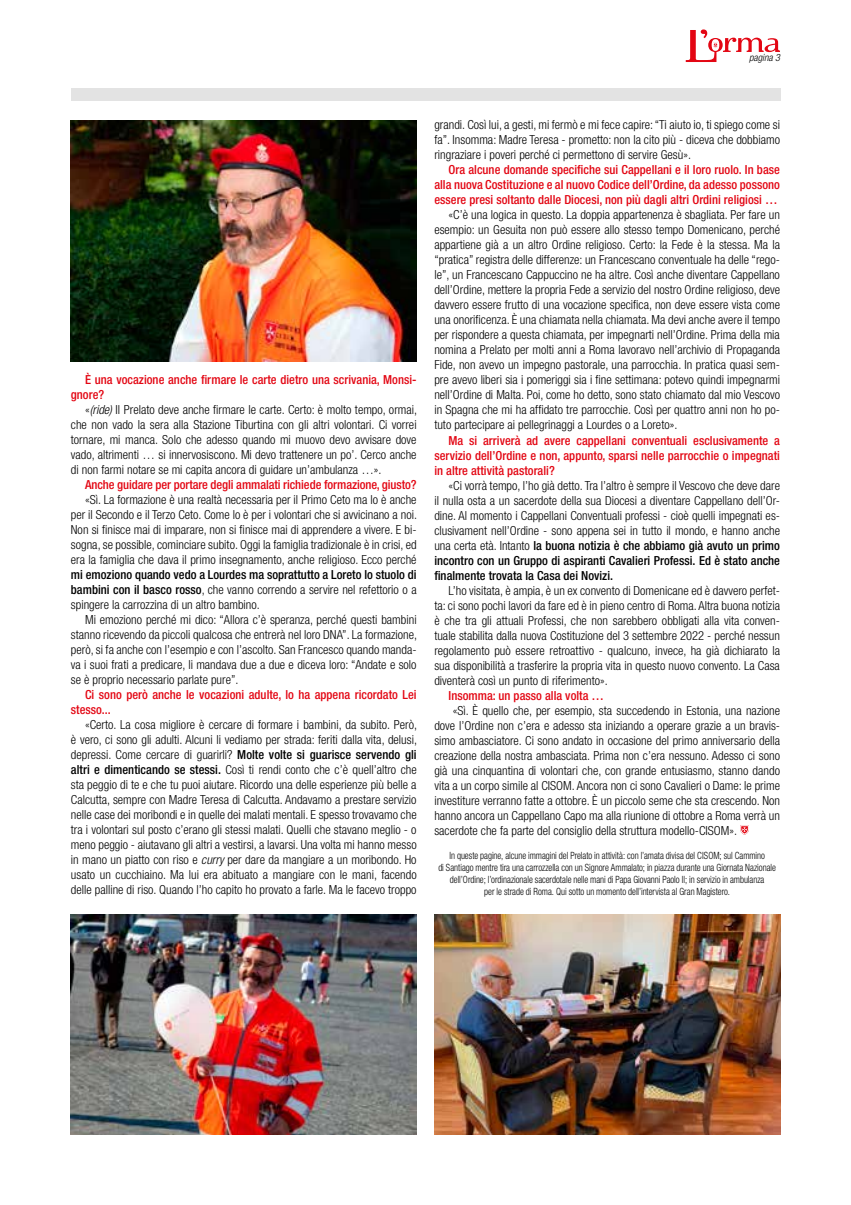
<style>
.page{position:relative;width:851px;height:1205px;background:#fff}
.page>*{position:absolute;margin:0;border:0;box-sizing:border-box;transform-origin:0 0}
.t1{font:300 condensed 12.5px/15px "Helvetica Neue LT Std";color:#000;text-align:justify}
.t2{font:500 condensed 12.5px/15px "Helvetica Neue LT Std";color:#e30613}
.t3{font:500 condensed 12.5px/15px "Helvetica Neue LT Std";color:#000;text-align:justify}
.t4{font:300 condensed 10px/12px "Helvetica Neue LT Std";letter-spacing:-.005em;color:#000;text-align:center;scale:.9 1}
.t5{font:italic 300 condensed 10px "Helvetica Neue LT Std";color:#000}
.s1{font-style:italic}
.s2{font-weight:300}
.s3{font-weight:500}
</style>
<div class="page">
<svg style="left:685px;top:29px;width:94px;height:33px"></svg>
<svg style="left:740px;top:825px;width:8px;height:9px"></svg>
<img style="left:71px;top:120px;width:345px;height:241px">
<img style="left:71px;top:914px;width:345px;height:220px">
<img style="left:434px;top:914px;width:345px;height:220px">
<div style="left:71px;top:89px;width:709px;height:12px;background:#e3e3e3"></div>
<p class="t5" style="left:749px;top:52px;width:32px">pagina 3</p>
<p class="t2" style="left:71px;top:372px;width:347px;text-indent:14px">È una vocazione anche firmare le carte dietro una scrivania, Monsi&shy;gnore?</p>
<p class="t1" style="left:71px;top:402px;width:347px;text-indent:14px">«<span class="s1">(ride)</span> Il Prelato deve anche firmare le carte. Certo: è molto tempo, ormai, che non vado la sera alla Stazione Tiburtina con gli altri volontari. Ci vorrei tornare, mi manca. Solo che adesso quando mi muovo devo avvisare dove vado, altrimenti … si innervosiscono. Mi devo trattenere un po’. Cerco anche di non farmi notare se mi capita ancora di guidare un’ambulanza …».</p>
<p class="t2" style="left:85px;top:477px;width:333px">Anche guidare per portare degli ammalati richiede formazione, giusto?</p>
<p class="t1" style="left:71px;top:492px;width:347px;text-indent:14px">«Sì. La formazione è una realtà necessaria per il Primo Ceto ma lo è anche per il Secondo e il Terzo Ceto. Come lo è per i volontari che si avvicinano a noi.<br>Non si finisce mai di imparare, non si finisce mai di apprendere a vivere. E bi&shy;sogna, se possible, cominciare subito. Oggi la famiglia tradizionale è in crisi, ed era la famiglia che dava il primo insegnamento, anche religioso. Ecco perché</p>
<p class="t3" style="left:71px;top:567px;width:347px">mi emoziono quando vedo a Lourdes ma soprattutto a Loreto lo stuolo di bambini con il basco rosso<span class="s2">, che vanno correndo a servire nel refettorio o a spingere la carrozzina di un altro bambino.</span></p>
<p class="t1" style="left:71px;top:612px;width:347px;text-indent:14px">Mi emoziono perché mi dico: “Allora c’è speranza, perché questi bambini stanno ricevendo da piccoli qualcosa che entrerà nel loro DNA”. La formazione, però, si fa anche con l’esempio e con l’ascolto. San Francesco quando manda&shy;va i suoi frati a predicare, li mandava due a due e diceva loro: “Andate e solo se è proprio necessario parlate pure”.</p>
<p class="t2" style="left:71px;top:687px;width:347px;text-indent:14px">Ci sono però anche le vocazioni adulte, lo ha appena ricordato Lei stesso...</p>
<p class="t1" style="left:71px;top:717px;width:347px;text-indent:14px">«Certo. La cosa migliore è cercare di formare i bambini, da subito. Però, è vero, ci sono gli adulti. Alcuni li vediamo per strada: feriti dalla vita, delusi, depressi. Come cercare di guarirli? <span class="s3">Molte volte si guarisce servendo gli altri e dimenticando se stessi.</span> Così ti rendi conto che c’è quell’altro che sta peggio di te e che tu puoi aiutare. Ricordo una delle esperienze più belle a Calcutta, sempre con Madre Teresa di Calcutta. Andavamo a prestare servizio nelle case dei moribondi e in quelle dei malati mentali. E spesso trovavamo che tra i volontari sul posto c’erano gli stessi malati. Quelli che stavano meglio - o meno peggio - aiutavano gli altri a vestirsi, a lavarsi. Una volta mi hanno messo in mano un piatto con riso e <span class="s1">curry</span> per dare da mangiare a un moribondo. Ho usato un cucchiaino. Ma lui era abituato a mangiare con le mani, facendo delle palline di riso. Quando l’ho capito ho provato a farle. Ma le facevo troppo</p>
<p class="t1" style="left:434px;top:117px;width:347px">grandi. Così lui, a gesti, mi fermò e mi fece capire: “Ti aiuto io, ti spiego come si fa”. Insomma: Madre Teresa - prometto: non la cito più - diceva che dobbiamo ringraziare i poveri perché ci permettono di servire Gesù».</p>
<p class="t2" style="left:434px;top:162px;width:347px;text-align:justify;text-indent:14px">Ora alcune domande specifiche sui Cappellani e il loro ruolo. In base alla nuova Costituzione e al nuovo Codice dell’Ordine, da adesso possono essere presi soltanto dalle Diocesi, non più dagli altri Ordini religiosi …</p>
<p class="t1" style="left:434px;top:207px;width:347px;text-indent:14px">«C’è una logica in questo. La doppia appartenenza è sbagliata. Per fare un esempio: un Gesuita non può essere allo stesso tempo Domenicano, perché appartiene già a un altro Ordine religioso. Certo: la Fede è la stessa. Ma la “pratica” registra delle differenze: un Francescano conventuale ha delle “rego&shy;le”, un Francescano Cappuccino ne ha altre. Così anche diventare Cappellano dell’Ordine, mettere la propria Fede a servizio del nostro Ordine religioso, deve davvero essere frutto di una vocazione specifica, non deve essere vista come una onorificenza. È una chiamata nella chiamata. Ma devi anche avere il tempo per rispondere a questa chiamata, per impegnarti nell’Ordine. Prima della mia nomina a Prelato per molti anni a Roma lavoravo nell’archivio di Propaganda Fide, non avevo un impegno pastorale, una parrocchia. In pratica quasi sem&shy;pre avevo liberi sia i pomeriggi sia i fine settimana: potevo quindi impegnarmi nell’Ordine di Malta. Poi, come ho detto, sono stato chiamato dal mio Vescovo in Spagna che mi ha affidato tre parrocchie. Così per quattro anni non ho po&shy;tuto partecipare ai pellegrinaggi a Lourdes o a Loreto».</p>
<p class="t2" style="left:434px;top:432px;width:347px;text-align:justify;text-indent:14px">Ma si arriverà ad avere cappellani conventuali esclusivamente a servizio dell’Ordine e non, appunto, sparsi nelle parrocchie o impegnati in altre attività pastorali?</p>
<p class="t1" style="left:434px;top:477px;width:347px;text-indent:14px">«Ci vorrà tempo, l’ho già detto. Tra l’altro è sempre il Vescovo che deve dare il nulla osta a un sacerdote della sua Diocesi a diventare Cappellano dell’Or&shy;dine. Al momento i Cappellani Conventuali professi - cioè quelli impegnati es&shy;clusivament nell’Ordine - sono appena sei in tutto il mondo, e hanno anche una certa età. Intanto <span class="s3">la buona notizia è che abbiamo già avuto un primo incontro con un Gruppo di aspiranti Cavalieri Professi. Ed è stato anche finalmente trovata la Casa dei Novizi.</span></p>
<p class="t1" style="left:434px;top:582px;width:347px;text-indent:14px">L’ho visitata, è ampia, è un ex convento di Domenicane ed è davvero perfet&shy;ta: ci sono pochi lavori da fare ed è in pieno centro di Roma. Altra buona notizia è che tra gli attuali Professi, che non sarebbero obbligati alla vita conven&shy;tuale stabilita dalla nuova Costituzione del 3 settembre 2022 - perché nessun regolamento può essere retroattivo - qualcuno, invece, ha già dichiarato la sua disponibilità a trasferire la propria vita in questo nuovo convento. La Casa diventerà così un punto di riferimento».</p>
<p class="t2" style="left:448px;top:687px;width:157px">Insomma: un passo alla volta …</p>
<p class="t1" style="left:434px;top:702px;width:347px;text-indent:18px">«Sì. È quello che, per esempio, sta succedendo in Estonia, una nazione dove l’Ordine non c’era e adesso sta iniziando a operare grazie a un bravis&shy;simo ambasciatore. Ci sono andato in occasione del primo anniversario della creazione della nostra ambasciata. Prima non c’era nessuno. Adesso ci sono già una cinquantina di volontari che, con grande entusiasmo, stanno dando vita a un corpo simile al CISOM. Ancora non ci sono Cavalieri o Dame: le prime investiture verranno fatte a ottobre. È un piccolo seme che sta crescendo. Non hanno ancora un Cappellano Capo ma alla riunione di ottobre a Roma verrà un sacerdote che fa parte del consiglio della struttura modello-CISOM».</p>
<p class="t4" style="left:438px;top:849px;width:376px">In queste pagine, alcune immagini del Prelato in attività: con l’amata divisa del CISOM; sul Cammino<br>di Santiago mentre tira una carrozzella con un Signore Ammalato; in piazza durante una Giornata Nazionale dell’Ordine; l’ordinazionale sacerdotale nelle mani di Papa Giovanni Paolo II; in servizio in ambulanza<br>per le strade di Roma. Qui sotto un momento dell’intervista al Gran Magistero.</p>
</div>
